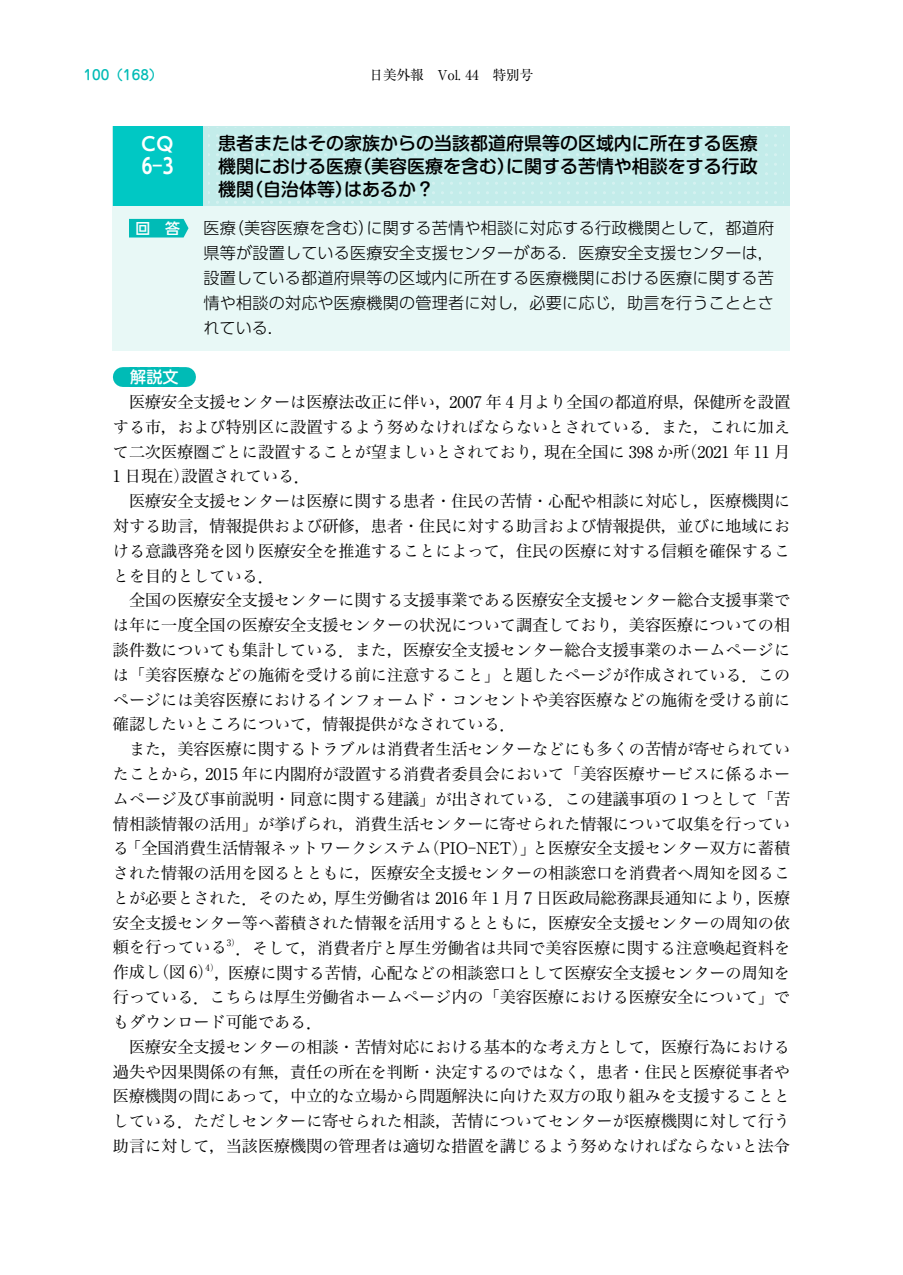
<style>
.page{position:relative;width:903px;height:1275px;background:#fff}
.page>*{position:absolute;margin:0;border:0;box-sizing:border-box;transform-origin:0 0}
.t1{font:700 21px "UD Shin Go Pr 6 De";color:#fff}
.t2{font:700 18.55px "UD Shin Go Pr 6 De";color:#fff}
.t3{font:500 18.03px/22.9px "Shin M Go Pr 6";color:#000;text-align:justify}
.t4{font:16.1px/24.8px "Hira Min Pro W3";color:#000}
.t5{font:300 16.1px/24.8px "UD Shin Go Pr 6";letter-spacing:.01em;color:#000;text-align:justify}
.t6{font:500 16.1px "UD Shin M Go Pr 6";color:#fff}
.t7{font:500 14.88px "UD Shin Go Pr 6";color:#fff}
.t8{font:13.65px "Ryumin Pr 6";color:#000}
.t9{font:500 13.65px "Jun 34 Pro";color:#00bbb6}
.t10{font:8.92px "Ryumin Pr 6";color:#000}
.s1{font-family:"Ryumin Pr 6"}
</style>
<div class="page">
<div style="left:113px;top:205px;width:677px;height:145px;background:#e8f8f6"></div>
<svg style="left:123px;top:367px;width:63px;height:20px"></svg>
<div style="left:113px;top:126px;width:677px;height:80px;background:#c3ecea"></div>
<svg style="left:208px;top:127px;width:569px;height:77px"></svg>
<div style="left:113px;top:126px;width:89px;height:80px;background:#00c8c4"></div>
<svg style="left:129px;top:219px;width:60px;height:18px"></svg>
<p class="t9" style="left:84px;top:64px;width:80px">100（168）</p>
<p class="t8" style="left:369px;top:64px;width:166px">日美外報　Vol. 44　特別号</p>
<p class="t2" style="left:142px;top:129px;width:33px">CQ</p>
<p class="t3" style="left:218px;top:131px;width:541px">患者またはその家族からの当該都道府県等の区域内に所在する医療機関における医療（美容医療を含む）に関する苦情や相談をする行政機関（自治体等）はあるか？</p>
<h1 class="t1" style="left:142px;top:149px;width:33px">6—3</h1>
<p class="t7" style="left:135px;top:216px;width:46px">回　答</p>
<p class="t5" style="left:203px;top:215px;width:572px">医療（美容医療を含む）に関する苦情や相談に対応する行政機関として，都道府県等が設置している医療安全支援センターがある．医療安全支援センターは，設置している都道府県等の区域内に所在する医療機関における医療に関する苦情や相談の対応や医療機関の管理者に対し，必要に応じ，助言を行うこととされている．</p>
<p class="t6" style="left:130px;top:363px;width:50px">解説文</p>
<p class="t4" style="left:113px;top:388px;width:679px">　医療安全支援センターは医療法改正に伴い，<span class="s1">₂₀₀₇</span> 年 <span class="s1">₄</span> 月より全国の都道府県，保健所を設置する市，および特別区に設置するよう努めなければならないとされている．また，これに加えて二次医療圏ごとに設置することが望ましいとされており，現在全国に <span class="s1">₃₉₈</span> か所<span class="s1">（₂₀₂₁</span> 年 <span class="s1">₁₁</span> 月<span class="s1">₁</span> 日現在<span class="s1">）</span>設置されている．<br>　医療安全支援センターは医療に関する患者<span class="s1">・</span>住民の苦情<span class="s1">・</span>心配や相談に対応し，医療機関に対する助言，情報提供および研修，患者<span class="s1">・</span>住民に対する助言および情報提供，並びに地域における意識啓発を図り医療安全を推進することによって，住民の医療に対する信頼を確保することを目的としている．<br>　全国の医療安全支援センターに関する支援事業である医療安全支援センター総合支援事業では年に一度全国の医療安全支援センターの状況について調査しており，美容医療についての相談件数についても集計している．また，医療安全支援センター総合支援事業のホームページには「美容医療などの施術を受ける前に注意すること」と題したページが作成されている．このページには美容医療におけるインフォームド<span class="s1">・</span>コンセントや美容医療などの施術を受ける前に確認したいところについて，情報提供がなされている．<br>　また，美容医療に関するトラブルは消費者生活センターなどにも多くの苦情が寄せられていたことから，<span class="s1">₂₀₁₅</span> 年に内閣府が設置する消費者委員会において「美容医療サービスに係るホームページ及び事前説明<span class="s1">・</span>同意に関する建議」が出されている．この建議事項の <span class="s1">₁</span> つとして「苦情相談情報の活用」が挙げられ，消費生活センターに寄せられた情報について収集を行っている「全国消費生活情報ネットワークシステム<span class="s1">（PIO⊖NET）</span>」と医療安全支援センター双方に蓄積された情報の活用を図るとともに，医療安全支援センターの相談窓口を消費者へ周知を図ることが必要とされた．そのため，厚生労働省は <span class="s1">₂₀₁₆</span> 年 <span class="s1">₁</span> 月 <span class="s1">₇</span> 日医政局総務課長通知により，医療安全支援センター等へ蓄積された情報を活用するとともに，医療安全支援センターの周知の依頼を行っている</p>
<p class="t10" style="left:227px;top:936px;width:15px">₃）</p>
<p class="t4" style="left:113px;top:934px;width:679px;text-align:right">．そして，消費者庁と厚生労働省は共同で美容医療に関する注意喚起資料を<br>作成し<span class="s1">（</span>図 <span class="s1">₆）</span>，医療に関する苦情，心配などの相談窓口として医療安全支援センターの周知を</p>
<p class="t10" style="left:206px;top:960px;width:15px">₄）</p>
<p class="t4" style="left:113px;top:983px;width:679px">行っている．こちらは厚生労働省ホームページ内の「美容医療における医療安全について」でもダウンロード可能である．<br>　医療安全支援センターの相談<span class="s1">・</span>苦情対応における基本的な考え方として，医療行為における過失や因果関係の有無，責任の所在を判断<span class="s1">・</span>決定するのではなく，患者<span class="s1">・</span>住民と医療従事者や医療機関の間にあって，中立的な立場から問題解決に向けた双方の取り組みを支援することとしている．ただしセンターに寄せられた相談，苦情についてセンターが医療機関に対して行う助言に対して，当該医療機関の管理者は適切な措置を講じるよう努めなければならないと法令</p>
</div>
